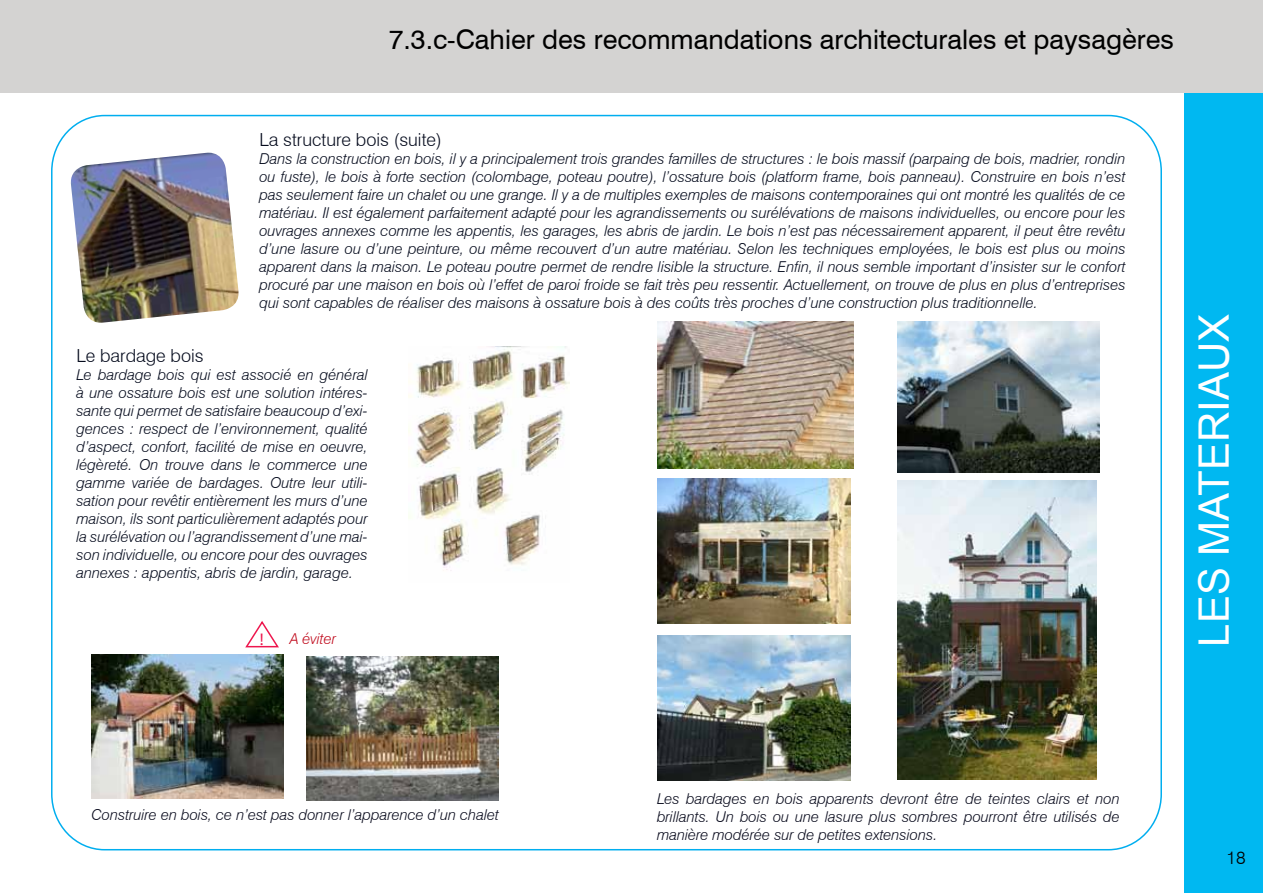
<style>
.page{position:relative;width:1263px;height:893px;background:#fff}
.page>*{position:absolute;margin:0;border:0;box-sizing:border-box;transform-origin:0 0}
.t1{font:42px "Arial";color:#fff}
.t2{font:27px "Swiss 721 BT";color:#000}
.t3{font:300 18px "Swiss 721 BT";color:#050b1d}
.t4{font:300 18px "Swiss 721 BT";color:#000}
.t5{font:16.95px "Myriad Pro";color:#ed174e}
.t6{font:italic 300 15px/18px "Swiss 721 BT";color:#050b1d;text-align:justify}
.t7{font:italic 300 15px/18px "Swiss 721 BT";color:#090b1d;text-align:justify}
.t8{font:italic 300 15px "Swiss 721 BT";color:#c00b1d}
</style>
<div class="page">
<div style="left:1184px;top:0;width:79px;height:893px;background:#00b8f1"></div>
<div style="left:0;top:0;width:1263px;height:92px;background:#d4d3d2"></div>
<img style="left:70px;top:153px;width:169px;height:170px">
<img style="left:408px;top:347px;width:161px;height:224px">
<img style="left:306px;top:656px;width:192px;height:144px">
<img style="left:91px;top:655px;width:192px;height:144px">
<img style="left:657px;top:321px;width:196px;height:148px">
<img style="left:657px;top:635px;width:193px;height:145px">
<img style="left:897px;top:321px;width:202px;height:152px">
<svg style="left:245px;top:621px;width:34px;height:27px"></svg>
<img style="left:897px;top:480px;width:200px;height:300px">
<img style="left:657px;top:478px;width:193px;height:145px">
<h2 class="t2" style="left:389px;top:23px;width:787px">7.3.c-Cahier des recommandations architecturales et paysagères</h2>
<p class="t3" style="left:259px;top:128px;width:184px">La structure bois (suite)</p>
<p class="t6" style="left:259px;top:149px;width:868px">Dans la construction en bois, il y a principalement trois grandes familles de structures : le bois massif (parpaing de bois, madrier, rondin ou fuste), le bois à forte section (colombage, poteau poutre), l’ossature bois (platform frame, bois panneau). Construire en bois n’est pas seulement faire un chalet ou une grange. Il y a de multiples exemples de maisons contemporaines qui ont montré les qualités de ce matériau. Il est également parfaitement adapté pour les agrandissements ou surélévations de maisons individuelles, ou encore pour les ouvrages annexes comme les appentis, les garages, les abris de jardin. Le bois n’est pas nécessairement apparent, il peut être revêtu d’une lasure ou d’une peinture, ou même recouvert d’un autre matériau. Selon les techniques employées, le bois est plus ou moins apparent dans la maison. Le poteau poutre permet de rendre lisible la structure. Enfin, il nous semble important d’insister sur le confort procuré par une maison en bois où l’effet de paroi froide se fait très peu ressentir. Actuellement, on trouve de plus en plus d’entreprises qui sont capables de réaliser des maisons à ossature bois à des coûts très proches d’une construction plus traditionnelle.</p>
<p class="t3" style="left:77px;top:345px;width:129px">Le bardage bois</p>
<p class="t6" style="left:77px;top:366px;width:293px">Le bardage bois qui est associé en général à une ossature bois est une solution intéres&shy;sante qui permet de satisfaire beaucoup d’exi&shy;gences : respect de l’environnement, qualité d’aspect, confort, facilité de mise en oeuvre, légèreté. On trouve dans le commerce une gamme variée de bardages. Outre leur utili&shy;sation pour revêtir entièrement les murs d’une maison, ils sont particulièrement adaptés pour la surélévation ou l’agrandissement d’une mai&shy;son individuelle, ou encore pour des ouvrages annexes : appentis, abris de jardin, garage.</p>
<p class="t5" style="left:260px;top:628px;width:5px">!</p>
<p class="t8" style="left:290px;top:630px;width:48px">A éviter</p>
<h1 class="t1" style="left:1186px;top:647px;width:334px;rotate:-90deg">LES MATERIAUX</h1>
<p class="t7" style="left:91px;top:805px;width:409px">Construire en bois, ce n’est pas donner l’apparence d’un chalet</p>
<p class="t7" style="left:657px;top:790px;width:464px">Les bardages en bois apparents devront être de teintes clairs et non brillants. Un bois ou une lasure plus sombres pourront être utilisés de manière modérée sur de petites extensions.</p>
<p class="t4" style="left:1226px;top:847px;width:21px">18</p>
</div>
